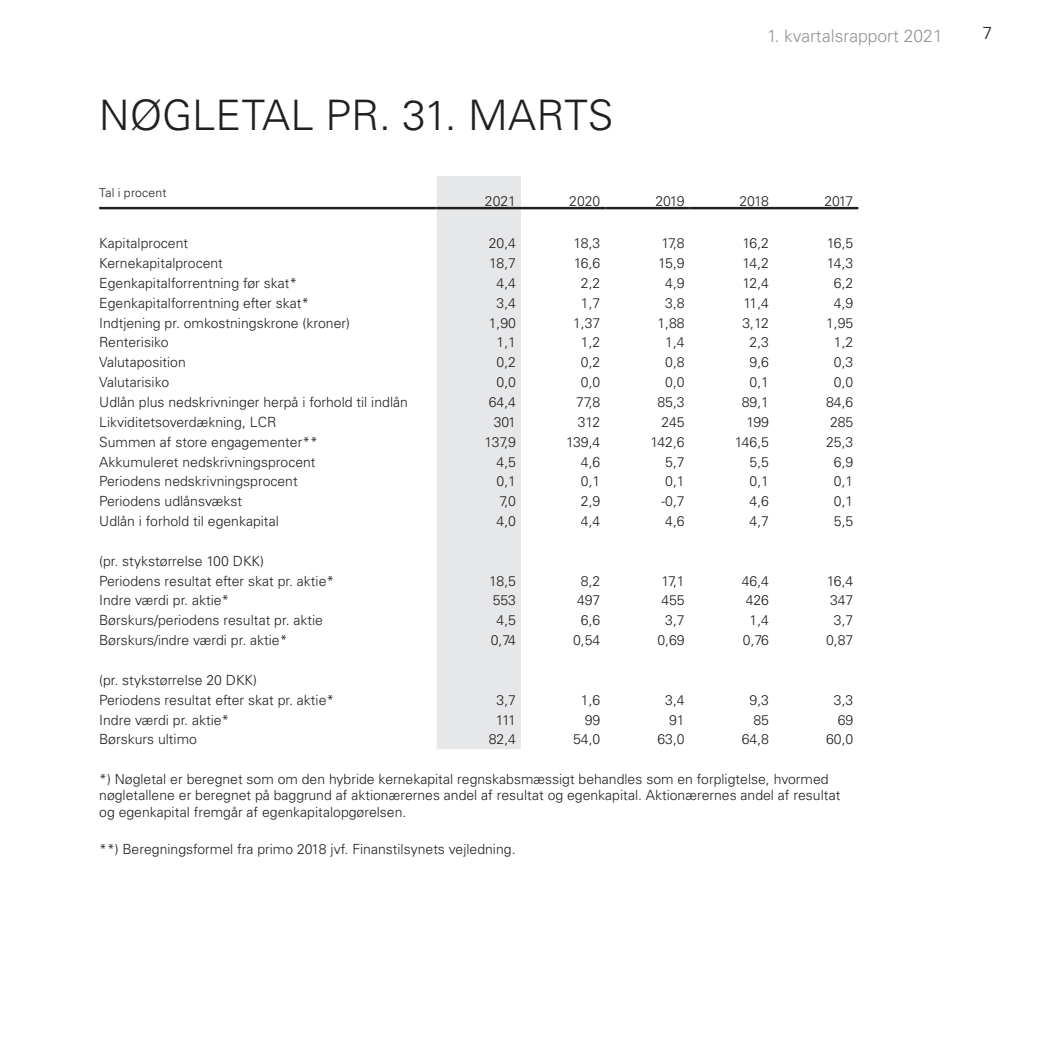
<style>
.page{position:relative;width:1042px;height:1042px;background:#fff}
.page>*{position:absolute;margin:0;border:0;box-sizing:border-box;transform-origin:0 0}
.Mellemrubrik_copy-rø{font:300 42px "Univers LT Std";letter-spacing:-.005em;color:#231f20}
.t1{font:300 17.5px "Univers LT Std";color:#939598}
.t2{font:300 17.5px "Univers LT Std";color:#231f20}
.t3{font:300 14px/16.8px "Univers LT Std";color:#231f20}
.t4{font:300 12.25px "Univers LT Std";letter-spacing:.01em;color:#231f20}
</style>
<div class="page">
<div style="left:437px;top:176px;width:84px;height:573px;background:#e6e7e9"></div>
<hr style="left:99px;top:207px;width:338px;height:2px;background:#231f20">
<hr style="left:437px;top:207px;width:84px;height:2px;background:#231f20">
<hr style="left:521px;top:207px;width:84px;height:2px;background:#231f20">
<hr style="left:605px;top:207px;width:85px;height:2px;background:#231f20">
<hr style="left:690px;top:207px;width:84px;height:2px;background:#231f20">
<hr style="left:774px;top:207px;width:84px;height:2px;background:#231f20">
<p class="Mellemrubrik_copy-rø" style="left:99px;top:89px;width:516px">NØGLETAL PR. 31. MARTS</p>
<p class="t1" style="left:767px;top:26px;width:177px">1. kvartalsrapport 2021</p>
<p class="t2" style="left:982px;top:23px;width:11px">7</p>
<p class="t4" style="left:99px;top:185px;width:69px">Tal i procent</p>
<p class="t3" style="left:485px;top:192px;width:33px">2021</p>
<p class="t3" style="left:569px;top:192px;width:33px">2020</p>
<p class="t3" style="left:655px;top:192px;width:31px">2019</p>
<p class="t3" style="left:739px;top:192px;width:31px">2018</p>
<p class="t3" style="left:824px;top:192px;width:31px">2017</p>
<p class="t3" style="left:99px;top:235px;width:90px">Kapitalprocent</p>
<p class="t3" style="left:489px;top:235px;width:29px">20,4</p>
<p class="t3" style="left:573px;top:235px;width:28px">18,3</p>
<p class="t3" style="left:661px;top:235px;width:25px">17,8</p>
<p class="t3" style="left:742px;top:235px;width:28px">16,2</p>
<p class="t3" style="left:827px;top:235px;width:28px">16,5</p>
<p class="t3" style="left:99px;top:255px;width:125px">Kernekapitalprocent</p>
<p class="t3" style="left:489px;top:255px;width:28px">18,7</p>
<p class="t3" style="left:574px;top:255px;width:28px">16,6</p>
<p class="t3" style="left:658px;top:255px;width:28px">15,9</p>
<p class="t3" style="left:742px;top:255px;width:28px">14,2</p>
<p class="t3" style="left:827px;top:255px;width:28px">14,3</p>
<p class="t3" style="left:99px;top:274px;width:199px">Egenkapitalforrentning før skat*</p>
<p class="t3" style="left:496px;top:274px;width:21px">4,4</p>
<p class="t3" style="left:581px;top:274px;width:21px">2,2</p>
<p class="t3" style="left:665px;top:274px;width:21px">4,9</p>
<p class="t3" style="left:742px;top:274px;width:28px">12,4</p>
<p class="t3" style="left:834px;top:274px;width:21px">6,2</p>
<p class="t3" style="left:99px;top:294px;width:211px">Egenkapitalforrentning efter skat*</p>
<p class="t3" style="left:496px;top:294px;width:21px">3,4</p>
<p class="t3" style="left:581px;top:294px;width:21px">1,7</p>
<p class="t3" style="left:665px;top:294px;width:21px">3,8</p>
<p class="t3" style="left:743px;top:294px;width:27px">11,4</p>
<p class="t3" style="left:834px;top:294px;width:21px">4,9</p>
<p class="t3" style="left:99px;top:314px;width:252px">Indtjening pr. omkostningskrone (kroner)</p>
<p class="t3" style="left:489px;top:314px;width:29px">1,90</p>
<p class="t3" style="left:573px;top:314px;width:29px">1,37</p>
<p class="t3" style="left:657px;top:314px;width:29px">1,88</p>
<p class="t3" style="left:742px;top:314px;width:28px">3,12</p>
<p class="t3" style="left:826px;top:314px;width:29px">1,95</p>
<p class="t3" style="left:99px;top:334px;width:71px">Renterisiko</p>
<p class="t3" style="left:496px;top:334px;width:21px">1,1</p>
<p class="t3" style="left:581px;top:334px;width:21px">1,2</p>
<p class="t3" style="left:665px;top:334px;width:21px">1,4</p>
<p class="t3" style="left:749px;top:334px;width:21px">2,3</p>
<p class="t3" style="left:834px;top:334px;width:21px">1,2</p>
<p class="t3" style="left:99px;top:354px;width:88px">Valutaposition</p>
<p class="t3" style="left:496px;top:354px;width:21px">0,2</p>
<p class="t3" style="left:581px;top:354px;width:21px">0,2</p>
<p class="t3" style="left:665px;top:354px;width:21px">0,8</p>
<p class="t3" style="left:749px;top:354px;width:21px">9,6</p>
<p class="t3" style="left:834px;top:354px;width:21px">0,3</p>
<p class="t3" style="left:99px;top:374px;width:71px">Valutarisiko</p>
<p class="t3" style="left:496px;top:374px;width:21px">0,0</p>
<p class="t3" style="left:581px;top:374px;width:21px">0,0</p>
<p class="t3" style="left:665px;top:374px;width:21px">0,0</p>
<p class="t3" style="left:749px;top:374px;width:21px">0,1</p>
<p class="t3" style="left:834px;top:374px;width:21px">0,0</p>
<p class="t3" style="left:99px;top:394px;width:310px">Udlån plus nedskrivninger herpå i forhold til indlån</p>
<p class="t3" style="left:489px;top:394px;width:29px">64,4</p>
<p class="t3" style="left:576px;top:394px;width:26px">77,8</p>
<p class="t3" style="left:657px;top:394px;width:29px">85,3</p>
<p class="t3" style="left:742px;top:394px;width:29px">89,1</p>
<p class="t3" style="left:826px;top:394px;width:29px">84,6</p>
<p class="t3" style="left:99px;top:413px;width:179px">Likviditetsoverdækning, LCR</p>
<p class="t3" style="left:494px;top:413px;width:24px">301</p>
<p class="t3" style="left:578px;top:413px;width:24px">312</p>
<p class="t3" style="left:661px;top:413px;width:25px">245</p>
<p class="t3" style="left:746px;top:413px;width:24px">199</p>
<p class="t3" style="left:830px;top:413px;width:25px">285</p>
<p class="t3" style="left:99px;top:433px;width:220px">Summen af store engagementer**</p>
<p class="t3" style="left:485px;top:433px;width:33px">137,9</p>
<p class="t3" style="left:566px;top:433px;width:36px">139,4</p>
<p class="t3" style="left:650px;top:433px;width:36px">142,6</p>
<p class="t3" style="left:735px;top:433px;width:36px">146,5</p>
<p class="t3" style="left:826px;top:433px;width:29px">25,3</p>
<p class="t3" style="left:99px;top:453px;width:218px">Akkumuleret nedskrivningsprocent</p>
<p class="t3" style="left:496px;top:453px;width:21px">4,5</p>
<p class="t3" style="left:581px;top:453px;width:21px">4,6</p>
<p class="t3" style="left:665px;top:453px;width:21px">5,7</p>
<p class="t3" style="left:749px;top:453px;width:21px">5,5</p>
<p class="t3" style="left:834px;top:453px;width:21px">6,9</p>
<p class="t3" style="left:99px;top:473px;width:200px">Periodens nedskrivningsprocent</p>
<p class="t3" style="left:496px;top:473px;width:21px">0,1</p>
<p class="t3" style="left:581px;top:473px;width:21px">0,1</p>
<p class="t3" style="left:665px;top:473px;width:21px">0,1</p>
<p class="t3" style="left:749px;top:473px;width:21px">0,1</p>
<p class="t3" style="left:834px;top:473px;width:21px">0,1</p>
<p class="t3" style="left:99px;top:493px;width:144px">Periodens udlånsvækst</p>
<p class="t3" style="left:499px;top:493px;width:18px">7,0</p>
<p class="t3" style="left:581px;top:493px;width:21px">2,9</p>
<p class="t3" style="left:661px;top:493px;width:25px">-0,7</p>
<p class="t3" style="left:749px;top:493px;width:21px">4,6</p>
<p class="t3" style="left:834px;top:493px;width:21px">0,1</p>
<p class="t3" style="left:99px;top:513px;width:181px">Udlån i forhold til egenkapital</p>
<p class="t3" style="left:496px;top:513px;width:21px">4,0</p>
<p class="t3" style="left:581px;top:513px;width:21px">4,4</p>
<p class="t3" style="left:665px;top:513px;width:21px">4,6</p>
<p class="t3" style="left:749px;top:513px;width:21px">4,7</p>
<p class="t3" style="left:834px;top:513px;width:21px">5,5</p>
<p class="t3" style="left:99px;top:552px;width:166px">(pr. stykstørrelse 100 DKK)</p>
<p class="t3" style="left:99px;top:572px;width:237px">Periodens resultat efter skat pr. aktie*</p>
<p class="t3" style="left:489px;top:572px;width:28px">18,5</p>
<p class="t3" style="left:581px;top:572px;width:21px">8,2</p>
<p class="t3" style="left:661px;top:572px;width:25px">17,1</p>
<p class="t3" style="left:742px;top:572px;width:29px">46,4</p>
<p class="t3" style="left:827px;top:572px;width:28px">16,4</p>
<p class="t3" style="left:99px;top:592px;width:132px">Indre værdi pr. aktie*</p>
<p class="t3" style="left:493px;top:592px;width:25px">553</p>
<p class="t3" style="left:577px;top:592px;width:25px">497</p>
<p class="t3" style="left:661px;top:592px;width:25px">455</p>
<p class="t3" style="left:746px;top:592px;width:25px">426</p>
<p class="t3" style="left:830px;top:592px;width:25px">347</p>
<p class="t3" style="left:99px;top:612px;width:225px">Børskurs/periodens resultat pr. aktie</p>
<p class="t3" style="left:496px;top:612px;width:21px">4,5</p>
<p class="t3" style="left:581px;top:612px;width:21px">6,6</p>
<p class="t3" style="left:665px;top:612px;width:21px">3,7</p>
<p class="t3" style="left:749px;top:612px;width:21px">1,4</p>
<p class="t3" style="left:834px;top:612px;width:21px">3,7</p>
<p class="t3" style="left:99px;top:632px;width:190px">Børskurs/indre værdi pr. aktie*</p>
<p class="t3" style="left:491px;top:632px;width:27px">0,74</p>
<p class="t3" style="left:573px;top:632px;width:29px">0,54</p>
<p class="t3" style="left:657px;top:632px;width:29px">0,69</p>
<p class="t3" style="left:743px;top:632px;width:28px">0,76</p>
<p class="t3" style="left:826px;top:632px;width:29px">0,87</p>
<p class="t3" style="left:99px;top:671px;width:159px">(pr. stykstørrelse 20 DKK)</p>
<p class="t3" style="left:99px;top:691px;width:237px">Periodens resultat efter skat pr. aktie*</p>
<p class="t3" style="left:496px;top:691px;width:21px">3,7</p>
<p class="t3" style="left:581px;top:691px;width:21px">1,6</p>
<p class="t3" style="left:665px;top:691px;width:21px">3,4</p>
<p class="t3" style="left:749px;top:691px;width:21px">9,3</p>
<p class="t3" style="left:834px;top:691px;width:21px">3,3</p>
<p class="t3" style="left:99px;top:711px;width:132px">Indre værdi pr. aktie*</p>
<p class="t3" style="left:496px;top:711px;width:22px">111</p>
<p class="t3" style="left:585px;top:711px;width:17px">99</p>
<p class="t3" style="left:669px;top:711px;width:17px">91</p>
<p class="t3" style="left:753px;top:711px;width:17px">85</p>
<p class="t3" style="left:838px;top:711px;width:17px">69</p>
<p class="t3" style="left:99px;top:731px;width:99px">Børskurs ultimo</p>
<p class="t3" style="left:489px;top:731px;width:29px">82,4</p>
<p class="t3" style="left:573px;top:731px;width:29px">54,0</p>
<p class="t3" style="left:657px;top:731px;width:29px">63,0</p>
<p class="t3" style="left:742px;top:731px;width:29px">64,8</p>
<p class="t3" style="left:826px;top:731px;width:29px">60,0</p>
<p class="t3" style="left:99px;top:770px;width:743px">*) Nøgletal er beregnet som om den hybride kernekapital regnskabsmæssigt behandles som en forpligtelse, hvormed nøgletallene er beregnet på baggrund af aktionærernes andel af resultat og egenkapital. Aktionærernes andel af resultat og egenkapital fremgår af egenkapitalopgørelsen.</p>
<p class="t3" style="left:99px;top:840px;width:418px">**) Beregningsformel fra primo 2018 jvf. Finanstilsynets vejledning.</p>
</div>
